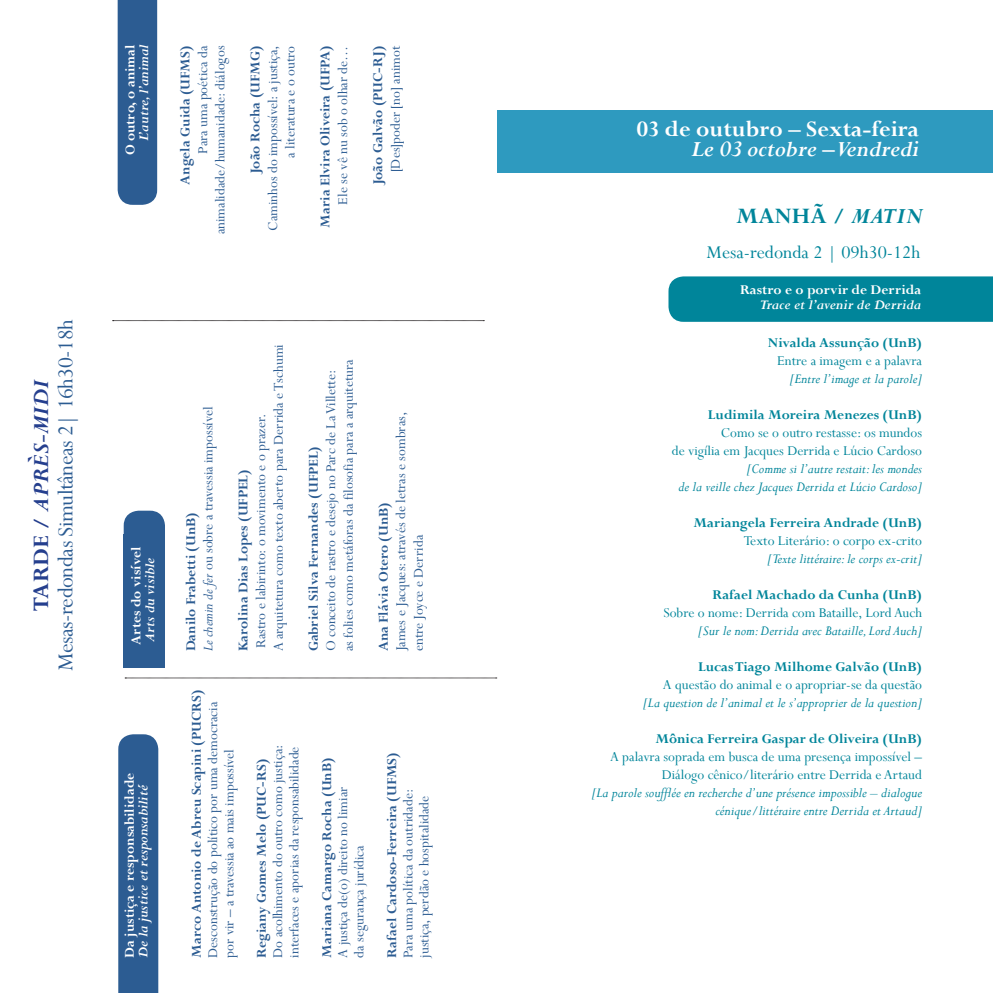
<style>
.page{position:relative;width:993px;height:993px;background:#fff}
.page>*{position:absolute;margin:0;border:0;box-sizing:border-box;transform-origin:0 0}
.t1{font:700 24.62px "Perpetua";color:#fff}
.t2{font:italic 700 24.62px "Perpetua";color:#fff}
.t3{font:italic 700 24.62px "Perpetua";color:#253f8e}
.t4{font:700 24.62px "Perpetua";color:#00859a}
.t5{font:23.75px "Perpetua";letter-spacing:-.02em;color:#2c5c92}
.t6{font:20px "Perpetua";color:#00859a}
.t7{font:15px/17.5px "Perpetua";color:#2c5c92}
.t8{font:italic 15px/18px "Perpetua";color:#00859a;text-align:right}
.t9{font:15px/18px "Perpetua";color:#00859a;text-align:right}
.t10{font:700 15px "Perpetua";color:#2c5c92}
.t11{font:700 15px "Perpetua";color:#00859a}
.t12{font:italic 700 15px "Perpetua";color:#fff}
.t13{font:700 15px "Perpetua";color:#fff}
.s1{font-style:normal}
.s2{font-weight:700}
.s3{font-style:italic}
.s4{font-weight:700;font-size:15px;color:#fff}
</style>
<div class="page">
<svg style="left:113px;top:320px;width:371px;height:1px"></svg>
<svg style="left:125px;top:677px;width:371px;height:1px"></svg>
<div style="left:118px;top:734px;width:40px;height:258px;background:#2c5c92"></div>
<div style="left:124px;top:510px;width:41px;height:155px;background:#2c5c92;border-radius:15px"></div>
<div style="left:124px;top:534px;width:41px;height:133px;background:#2c5c92"></div>
<div style="left:118px;top:0;width:39px;height:205px;background:#2c5c92"></div>
<div style="left:497px;top:110px;width:495px;height:62px;background:#2e9abf"></div>
<div style="left:668px;top:276px;width:324px;height:46px;background:#00859a"></div>
<h1 class="t3" style="left:26px;top:610px;width:233px;rotate:-90deg"><span class="s1">TARDE /</span> APRÈS-MIDI</h1>
<h2 class="t5" style="left:51px;top:671px;width:353px;rotate:-90deg">Mesas-redondas Simultâneas 2| 16h30-18h</h2>
<p class="t13" style="left:121px;top:155px;width:112px;rotate:-90deg">O outro, o animal</p>
<p class="t12" style="left:134px;top:141px;width:99px;rotate:-90deg">L’autre, l’animal</p>
<p class="t10" style="left:176px;top:185px;width:140px;rotate:-90deg">Angela Guida (UFMS)</p>
<p class="t7" style="left:193px;top:234px;width:190px;text-align:right;rotate:-90deg">Para uma poética da animalidade/humanidade: diálogos</p>
<p class="t10" style="left:246px;top:174px;width:130px;rotate:-90deg">João Rocha (UFMG)</p>
<p class="t7" style="left:263px;top:230px;width:187px;text-align:right;rotate:-90deg">Caminhos do impossível: a justiça, a literatura e o outro</p>
<p class="t10" style="left:316px;top:227px;width:183px;rotate:-90deg">Maria Elvira Oliveira (UFPA)</p>
<p class="t7" style="left:334px;top:204px;width:160px;rotate:-90deg">Ele se vê nu sob o olhar de…</p>
<p class="t10" style="left:368px;top:185px;width:141px;rotate:-90deg">João Galvão (PUC-RJ)</p>
<p class="t7" style="left:386px;top:172px;width:128px;rotate:-90deg">[Des]poder [no] animot</p>
<p class="t13" style="left:127px;top:644px;width:100px;rotate:-90deg">Artes do visível</p>
<p class="t12" style="left:140px;top:641px;width:85px;rotate:-90deg">Arts du visible</p>
<p class="t13" style="left:120px;top:957px;width:186px;rotate:-90deg">Da justiça e responsabilidade</p>
<p class="t12" style="left:134px;top:957px;width:175px;rotate:-90deg">De la justice et responsabilité</p>
<p class="t7" style="left:182px;top:651px;width:246px;rotate:-90deg"><span class="s2">Danilo Frabetti (UnB)<br></span><span class="s3">Le chemin de fer</span> ou sobre a travessia impossível</p>
<p class="t7" style="left:252px;top:651px;width:309px;rotate:-90deg">Rastro e labirinto: o movimento e o prazer.<br>A arquitetura como texto aberto para Derrida e Tschumi</p>
<p class="t10" style="left:234px;top:651px;width:183px;rotate:-90deg">Karolina Dias Lopes (UFPEL)</p>
<p class="t7" style="left:322px;top:651px;width:293px;rotate:-90deg">O conceito de rastro e desejo no Parc de La Villette: as folies como metáforas da filosofia para a arquitetura</p>
<p class="t10" style="left:304px;top:651px;width:206px;rotate:-90deg">Gabriel Silva Fernandes (UFPEL)</p>
<p class="t7" style="left:392px;top:651px;width:241px;rotate:-90deg">James e Jacques: através de letras e sombras, entre Joyce e Derrida</p>
<p class="t10" style="left:374px;top:651px;width:151px;rotate:-90deg">Ana Flávia Otero (UnB)</p>
<p class="t10" style="left:187px;top:957px;width:269px;rotate:-90deg">Marco Antonio de Abreu Scapini (PUCRS)</p>
<p class="t7" style="left:204px;top:957px;width:257px;line-height:16.2px;rotate:-90deg">Desconstrução do político por uma democracia por vir – a travessia ao mais impossível</p>
<p class="t7" style="left:269px;top:957px;width:214px;line-height:16.2px;rotate:-90deg">Do acolhimento do outro como justiça: interfaces e aporias da responsabilidade</p>
<p class="t10" style="left:252px;top:957px;width:200px;rotate:-90deg">Regiany Gomes Melo (PUC-RS)</p>
<p class="t10" style="left:317px;top:957px;width:202px;rotate:-90deg">Mariana Camargo Rocha (UnB)</p>
<p class="t7" style="left:334px;top:957px;width:172px;line-height:16.2px;rotate:-90deg">A justiça de(o) direito no limiar da segurança jurídica</p>
<p class="t10" style="left:382px;top:957px;width:207px;rotate:-90deg">Rafael Cardoso-Ferreira (UFMS)</p>
<p class="t7" style="left:399px;top:957px;width:170px;line-height:16.2px;rotate:-90deg">Para uma política da outridade: justiça, perdão e hospitalidade</p>
<h1 class="t1" style="left:636px;top:114px;width:284px">03 de outubro – Sexta-feira</h1>
<h1 class="t2" style="left:690px;top:134px;width:229px">Le 03 octobre – Vendredi</h1>
<h1 class="t4" style="left:736px;top:200px;width:187px">MANHÃ / <span class="s3">MATIN</span></h1>
<h3 class="t6" style="left:706px;top:239px;width:246px">Mesa-redonda 2 | 09h30-12h<span class="s4">Cada</span></h3>
<p class="t13" style="left:739px;top:280px;width:182px">Rastro e o porvir de Derrida</p>
<p class="t12" style="left:759px;top:295px;width:163px">Trace et l’avenir de Derrida</p>
<p class="t11" style="left:768px;top:333px;width:155px">Nivalda Assunção (UnB)</p>
<p class="t9" style="left:777px;top:351px;width:146px">Entre a imagem e a palavra</p>
<p class="t8" style="left:789px;top:369px;width:134px">[Entre l’image et la parole]</p>
<p class="t11" style="left:707px;top:405px;width:215px">Ludimila Moreira Menezes (UnB)</p>
<p class="t9" style="left:671px;top:423px;width:252px">Como se o outro restasse: os mundos<br>de vigília em Jacques Derrida e Lúcio Cardoso</p>
<p class="t8" style="left:678px;top:459px;width:245px">[Comme si l’autre restait: les mondes<br>de la veille chez Jacques Derrida et Lúcio Cardoso]</p>
<p class="t11" style="left:693px;top:513px;width:230px">Mariangela Ferreira Andrade (UnB)</p>
<p class="t9" style="left:743px;top:531px;width:180px">Texto Literário: o corpo ex-crito</p>
<p class="t8" style="left:767px;top:549px;width:156px">[Texte littéraire: le corps ex-crit]</p>
<p class="t11" style="left:712px;top:585px;width:211px">Rafael Machado da Cunha (UnB)</p>
<p class="t9" style="left:663px;top:603px;width:260px">Sobre o nome: Derrida com Bataille, Lord Auch</p>
<p class="t8" style="left:698px;top:621px;width:225px">[Sur le nom: Derrida avec Bataille, Lord Auch]</p>
<p class="t11" style="left:697px;top:657px;width:225px">Lucas Tiago Milhome Galvão (UnB)</p>
<p class="t9" style="left:662px;top:675px;width:260px">A questão do animal e o apropriar-se da questão</p>
<p class="t8" style="left:643px;top:693px;width:280px">[La question de l’animal et le s’approprier de la question]</p>
<p class="t11" style="left:655px;top:729px;width:268px">Mônica Ferreira Gaspar de Oliveira (UnB)</p>
<p class="t9" style="left:609px;top:747px;width:313px">A palavra soprada em busca de uma presença impossível –<br>Diálogo cênico/literário entre Derrida e Artaud</p>
<p class="t8" style="left:591px;top:783px;width:332px">[La parole soufflée en recherche d’une présence impossible – dialogue cénique/littéraire entre Derrida et Artaud]</p>
</div>
